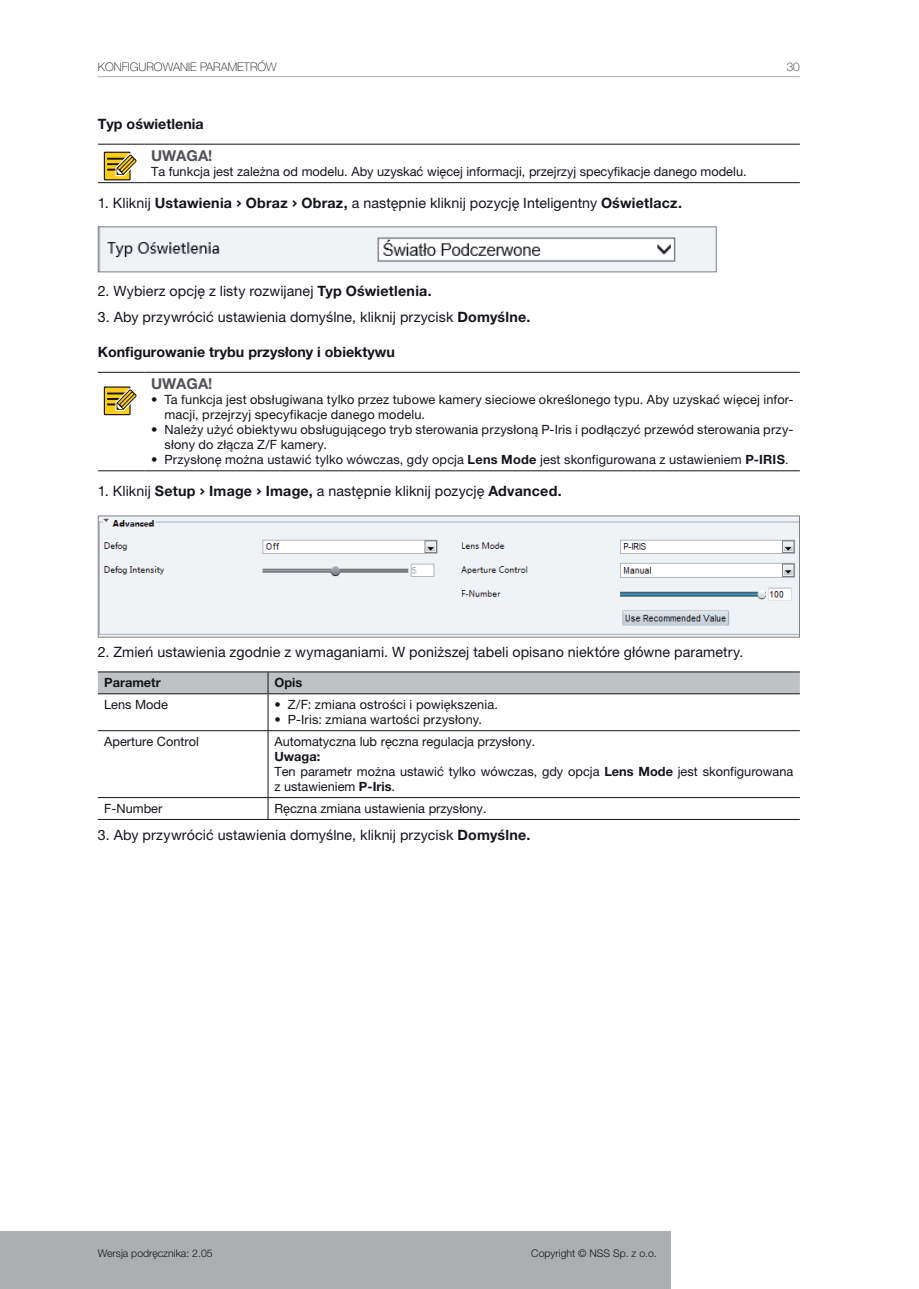
<style>
.page{position:relative;width:919px;height:1289px;background:#fff}
.page>*{position:absolute;margin:0;border:0;box-sizing:border-box;transform-origin:0 0}
.UWAGA{font:700 15px "Helvetica Neue LT Pro";color:#505256}
.t1{font:14.25px "Helvetica Neue LT Pro";letter-spacing:.005em;color:#13151b}
.dzial_w_rozdziale{font:700 14.25px "Helvetica Neue LT Pro";color:#13151b}
.Tekst_w_ramce{font:12.75px/15px "Helvetica Neue LT Pro";letter-spacing:.005em;color:#13151b}
.Tekst_w_ramce-2{font:700 12.75px "Helvetica Neue LT Pro";color:#13151b}
.t2{font:100 11.85px "Helvetica Neue LT Pro";color:#13151b}
.t3{font:300 10.5px "Helvetica Neue LT Pro";color:#13151b}
.s1{font-weight:700}
.s2{font-family:"Nexa";font-weight:800}
</style>
<div class="page">
<div style="left:0;top:1231px;width:670px;height:57px;background:#adaeb0"></div>
<hr style="left:98px;top:76px;width:701px;height:1px;background:#adaeb0">
<hr style="left:98px;top:144px;width:47px;height:1px;background:#13151b">
<hr style="left:145px;top:144px;width:654px;height:1px;background:#13151b">
<hr style="left:98px;top:182px;width:47px;height:1px;background:#13151b">
<hr style="left:145px;top:182px;width:654px;height:1px;background:#13151b">
<hr style="left:98px;top:372px;width:47px;height:1px;background:#13151b">
<hr style="left:145px;top:372px;width:654px;height:1px;background:#13151b">
<hr style="left:98px;top:470px;width:47px;height:1px;background:#13151b">
<hr style="left:145px;top:470px;width:654px;height:1px;background:#13151b">
<hr style="left:98px;top:671px;width:170px;height:1px;background:#13151b">
<hr style="left:268px;top:671px;width:531px;height:1px;background:#13151b">
<div style="left:98px;top:672px;width:701px;height:21px;background:#c0c1c3"></div>
<hr style="left:98px;top:693px;width:170px;height:1px;background:#13151b">
<hr style="left:268px;top:693px;width:531px;height:1px;background:#13151b">
<hr style="left:267px;top:694px;width:1px;height:36px;background:#13151b">
<hr style="left:98px;top:730px;width:170px;height:1px;background:#13151b">
<hr style="left:268px;top:730px;width:531px;height:1px;background:#13151b">
<hr style="left:267px;top:731px;width:1px;height:66px;background:#13151b">
<hr style="left:98px;top:797px;width:170px;height:1px;background:#13151b">
<hr style="left:268px;top:797px;width:531px;height:1px;background:#13151b">
<svg style="left:267px;top:798px;width:1px;height:21px"></svg>
<hr style="left:98px;top:819px;width:170px;height:1px;background:#13151b">
<hr style="left:268px;top:819px;width:531px;height:1px;background:#13151b">
<svg style="left:104px;top:152px;width:33px;height:28px"></svg>
<svg style="left:104px;top:386px;width:33px;height:29px"></svg>
<img style="left:100px;top:517px;width:697px;height:118px">
<div style="left:98px;top:515px;width:701px;height:122px;border:1px solid #828285"></div>
<img style="left:100px;top:228px;width:614px;height:42px">
<div style="left:98px;top:226px;width:618px;height:46px;border:1px solid #828285"></div>
<p class="t2" style="left:98px;top:60px;width:180px">KONFIGUROWANIE PARAMETRÓW</p>
<p class="t2" style="left:786px;top:60px;width:15px">30</p>
<p class="dzial_w_rozdziale" style="left:98px;top:115px;width:107px">Typ oświetlenia</p>
<p class="UWAGA" style="left:151px;top:147px;width:63px">UWAGA!</p>
<p class="Tekst_w_ramce" style="left:151px;top:164px;width:597px">Ta funkcja jest zależna od modelu. Aby uzyskać więcej informacji, przejrzyj specyfikacje danego modelu.</p>
<p class="t1" style="left:98px;top:194px;width:585px">1. Kliknij <span class="s1">Ustawienia</span> <span class="s2">&gt;</span> <span class="s1">Obraz</span> <span class="s2">&gt;</span> <span class="s1">Obraz,</span> a następnie kliknij pozycję Inteligentny <span class="s1">Oświetlacz.</span></p>
<p class="t1" style="left:98px;top:282px;width:335px">2. Wybierz opcję z listy rozwijanej <span class="s1">Typ Oświetlenia.</span></p>
<p class="t1" style="left:98px;top:309px;width:434px">3. Aby przywrócić ustawienia domyślne, kliknij przycisk <span class="s1">Domyślne.</span></p>
<p class="dzial_w_rozdziale" style="left:98px;top:343px;width:298px">Konfigurowanie trybu przysłony i obiektywu</p>
<p class="UWAGA" style="left:151px;top:375px;width:63px">UWAGA!</p>
<p class="Tekst_w_ramce" style="left:164px;top:392px;width:630px;text-indent:-13px">• Ta funkcja jest obsługiwana tylko przez tubowe kamery sieciowe określonego typu. Aby uzyskać więcej infor&shy;macji, przejrzyj specyfikacje danego modelu.</p>
<p class="Tekst_w_ramce" style="left:164px;top:422px;width:630px;text-indent:-13px">• Należy użyć obiektywu obsługującego tryb sterowania przysłoną P-Iris i podłączyć przewód sterowania przy&shy;słony do złącza Z/F kamery.</p>
<p class="Tekst_w_ramce" style="left:151px;top:452px;width:639px">• Przysłonę można ustawić tylko wówczas, gdy opcja <span class="s1">Lens Mode</span> jest skonfigurowana z ustawieniem <span class="s1">P-IRIS</span>.</p>
<p class="t1" style="left:98px;top:482px;width:465px">1. Kliknij <span class="s1">Setup</span> <span class="s2">&gt;</span> <span class="s1">Image</span> <span class="s2">&gt;</span> <span class="s1">Image,</span> a następnie kliknij pozycję <span class="s1">Advanced.</span></p>
<p class="t1" style="left:98px;top:643px;width:647px">2. Zmień ustawienia zgodnie z wymaganiami. W poniższej tabeli opisano niektóre główne parametry.</p>
<p class="Tekst_w_ramce-2" style="left:104px;top:675px;width:58px">Parametr</p>
<p class="Tekst_w_ramce-2" style="left:274px;top:675px;width:29px">Opis</p>
<p class="Tekst_w_ramce" style="left:104px;top:697px;width:65px">Lens Mode</p>
<p class="Tekst_w_ramce" style="left:274px;top:697px;width:225px">• Z/F: zmiana ostrości i powiększenia.</p>
<p class="Tekst_w_ramce" style="left:274px;top:712px;width:209px">• P-Iris: zmiana wartości przysłony.</p>
<p class="Tekst_w_ramce" style="left:104px;top:734px;width:96px">Aperture Control</p>
<p class="Tekst_w_ramce" style="left:274px;top:734px;width:262px">Automatyczna lub ręczna regulacja przysłony.</p>
<p class="Tekst_w_ramce-2" style="left:274px;top:748px;width:47px">Uwaga:</p>
<p class="Tekst_w_ramce" style="left:274px;top:764px;width:520px">Ten parametr można ustawić tylko wówczas, gdy opcja <span class="s1">Lens Mode</span> jest skonfigurowana z ustawieniem <span class="s1">P-Iris</span>.</p>
<p class="Tekst_w_ramce" style="left:104px;top:800px;width:60px">F-Number</p>
<p class="Tekst_w_ramce" style="left:274px;top:800px;width:213px">Ręczna zmiana ustawienia przysłony.</p>
<p class="t1" style="left:98px;top:826px;width:434px">3. Aby przywrócić ustawienia domyślne, kliknij przycisk <span class="s1">Domyślne.</span></p>
<p class="t3" style="left:98px;top:1246px;width:116px">Wersja podręcznika: 2.05</p>
<p class="t3" style="left:531px;top:1246px;width:127px">Copyright © NSS Sp. z o.o.</p>
</div>
